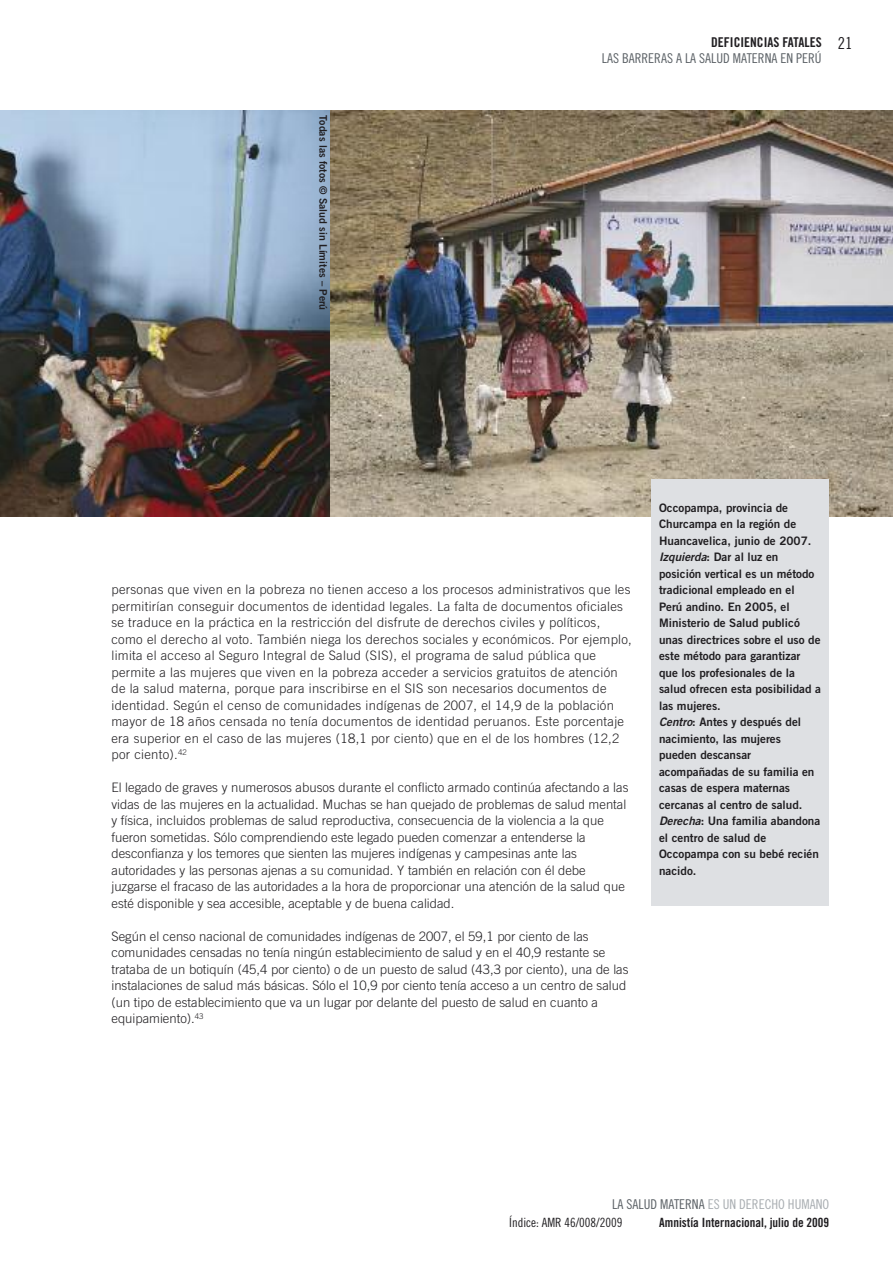
<style>
.page{position:relative;width:893px;height:1263px;background:#fff}
.page>*{position:absolute;margin:0;border:0;box-sizing:border-box;transform-origin:0 0}
.t1{font:16.5px "Amnesty Trade Gothic Cn 18";color:#201e21}
.t2{font:13.5px "Amnesty Trade Gothic Cn 18";color:#5a6065}
.t3{font:13.5px "Amnesty Trade Gothic Cn 18";color:#a8adb1}
.t4{font:13.5px "Amnesty Trade Gothic Bd Cn 20";color:#201e21}
.t5{font:300 13.05px/16.5px "Amnesty Trade Gothic";color:#201e21}
.t6{font:300 13.05px/16.5px "Amnesty Trade Gothic";letter-spacing:.02em;color:#201e21}
.t7{font:12.75px "Amnesty Trade Gothic Bd Cn 20";color:#201e21}
.t8{font:12.75px "Amnesty Trade Gothic Cn 18";color:#201e21}
.t9{font:11.7px/16.5px "Amnesty Trade Gothic Bd 2";color:#201e21}
.t10{font:10.5px "Amnesty Trade Gothic Bd 2";color:#201e21}
.s1{font-family:"Amnesty Trade Gothic Bd 2 Obl"}
.s2{color:#5a6065}
</style>
<div class="page">
<img style="left:329px;top:111px;width:564px;height:406px">
<img style="left:0;top:111px;width:329px;height:406px">
<div style="left:652px;top:480px;width:177px;height:426px;background:#dee0e3"></div>
<p class="t10" style="left:330px;top:115px;width:196px;rotate:90deg">Todas las fotos © Salud sin Límites – Perú</p>
<p class="t4" style="left:711px;top:34px;width:112px">DEFICIENCIAS FATALES</p>
<p class="t2" style="left:602px;top:50px;width:221px">LAS BARRERAS A LA SALUD MATERNA EN PERÚ</p>
<p class="t1" style="left:838px;top:33px;width:16px">21</p>
<p class="t6" style="left:111px;top:581px;width:522px">personas que viven en la pobreza no tienen acceso a los procesos administrativos que les permitirían conseguir documentos de identidad legales. La falta de documentos oficiales se traduce en la práctica en la restricción del disfrute de derechos civiles y políticos, como el derecho al voto. También niega los derechos sociales y económicos. Por ejemplo, limita el acceso al Seguro Integral de Salud (SIS), el programa de salud pública que permite a las mujeres que viven en la pobreza acceder a servicios gratuitos de atención de la salud materna, porque para inscribirse en el SIS son necesarios documentos de identidad. Según el censo de comunidades indígenas de 2007, el 14,9 de la población mayor de 18 años censada no tenía documentos de identidad peruanos. Este porcentaje era superior en el caso de las mujeres (18,1 por ciento) que en el de los hombres (12,2 por ciento).<sup>42</sup></p>
<p class="t5" style="left:111px;top:779px;width:518px">El legado de graves y numerosos abusos durante el conflicto armado continúa afectando a las vidas de las mujeres en la actualidad. Muchas se han quejado de problemas de salud mental y física, incluidos problemas de salud reproductiva, consecuencia de la violencia a la que fueron sometidas. Sólo comprendiendo este legado pueden comenzar a entenderse la desconfianza y los temores que sienten las mujeres indígenas y campesinas ante las autoridades y las personas ajenas a su comunidad. Y también en relación con él debe juzgarse el fracaso de las autoridades a la hora de proporcionar una atención de la salud que esté disponible y sea accesible, aceptable y de buena calidad.</p>
<p class="t5" style="left:111px;top:927px;width:519px">Según el censo nacional de comunidades indígenas de 2007, el 59,1 por ciento de las comunidades censadas no tenía ningún establecimiento de salud y en el 40,9 restante se trataba de un botiquín (45,4 por ciento) o de un puesto de salud (43,3 por ciento), una de las instalaciones de salud más básicas. Sólo el 10,9 por ciento tenía acceso a un centro de salud (un tipo de establecimiento que va un lugar por delante del puesto de salud en cuanto a equipamiento).<sup>43</sup></p>
<p class="t9" style="left:659px;top:499px;width:163px">Occopampa, provincia de<br>Churcampa en la región de<br>Huancavelica, junio de 2007.<br><span class="s1">Izquierda</span>: Dar al luz en posición vertical es un método tradicional empleado en el<br>Perú andino. En 2005, el<br>Ministerio de Salud publicó unas directrices sobre el uso de este método para garantizar que los profesionales de la salud ofrecen esta posibilidad a las mujeres.<br><span class="s1">Centro</span>: Antes y después del nacimiento, las mujeres pueden descansar acompañadas de su familia en casas de espera maternas cercanas al centro de salud.<br><span class="s1">Derecha</span>: Una familia abandona el centro de salud de<br>Occopampa con su bebé recién nacido.</p>
<p class="t3" style="left:612px;top:1196px;width:218px"><span class="s2">LA SALUD MATERNA</span> ES UN DERECHO HUMANO</p>
<p class="t8" style="left:509px;top:1215px;width:115px">Índice: AMR 46/008/2009</p>
<p class="t7" style="left:659px;top:1215px;width:171px">Amnistía Internacional, julio de 2009</p>
</div>
